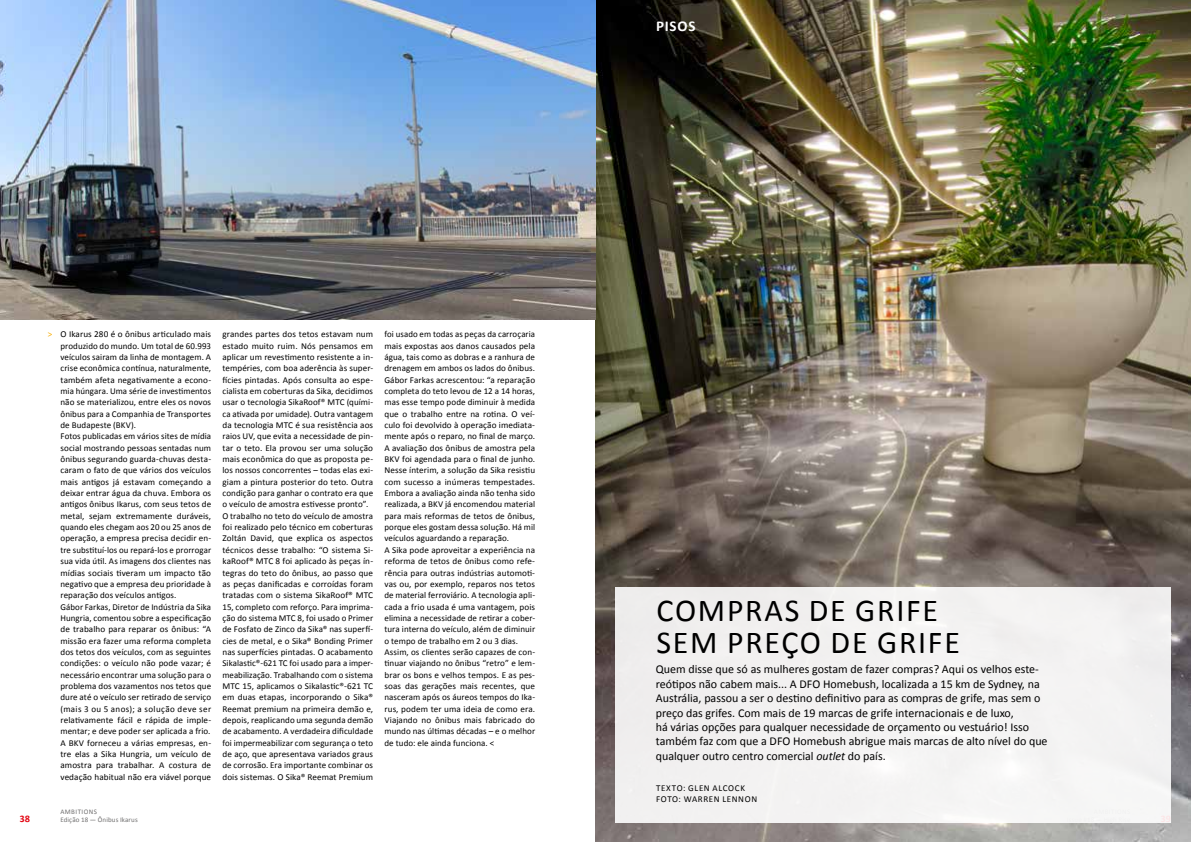
<style>
.page{position:relative;width:1191px;height:842px;background:#fff}
.page>*{position:absolute;margin:0;border:0;box-sizing:border-box;transform-origin:0 0}
.t1{font:32px/32px "Calibri";letter-spacing:.055em;color:#000}
.t2{font:700 15px "Calibri";letter-spacing:.055em;color:#fff}
.t3{font:12px/14.4px "Calibri";color:#000}
.t4{font:700 10px "Calibri";color:#e30613}
.t5{font:9px/11.3px "Calibri";letter-spacing:.005em;color:#000}
.t6{font:9px/11.3px "Calibri";letter-spacing:.07em;color:#000}
.t7{font:9px "Calibri";color:#f8ad00}
.t8{font:7px/8.4px "Calibri";letter-spacing:.02em;color:#706f6f}
.s1{font-style:italic}
</style>
<div class="page">
<img style="left:595px;top:0;width:596px;height:842px">
<img style="left:0;top:0;width:595px;height:320px">
<div style="left:615px;top:587px;width:556px;height:235px;background:#f3f2f2"></div>
<p class="t4" style="left:20px;top:812px;width:12px">38</p>
<p class="t7" style="left:48px;top:329px;width:6px">&gt;</p>
<p class="t5" style="left:60px;top:329px;width:152px">O Ikarus 280 é o ônibus articulado mais produzido do mundo. Um total de 60.993 veículos sairam da linha de montagem. A crise econômica contínua, naturalmente, também afeta negativamente a econo&shy;mia húngara. Uma série de investimentos não se materializou, entre eles os novos ônibus para a Companhia de Transportes de Budapeste (BKV).<br>Fotos publicadas em vários sites de mídia social mostrando pessoas sentadas num ônibus segurando guarda-chuvas desta&shy;caram o fato de que vários dos veículos mais antigos já estavam começando a deixar entrar água da chuva. Embora os antigos ônibus Ikarus, com seus tetos de metal, sejam extremamente duráveis, quando eles chegam aos 20 ou 25 anos de operação, a empresa precisa decidir en&shy;tre substituí-los ou repará-los e prorrogar sua vida útil. As imagens dos clientes nas mídias sociais tiveram um impacto tão negativo que a empresa deu prioridade à reparação dos veículos antigos.<br>Gábor Farkas, Diretor de Indústria da Sika Hungria, comentou sobre a especificação de trabalho para reparar os ônibus: “A missão era fazer uma reforma completa dos tetos dos veículos, com as seguintes condições: o veículo não pode vazar; é necessário encontrar uma solução para o problema dos vazamentos nos tetos que dure até o veículo ser retirado de serviço (mais 3 ou 5 anos); a solução deve ser relativamente fácil e rápida de imple&shy;mentar; e deve poder ser aplicada a frio.<br>A BKV forneceu a várias empresas, en&shy;tre elas a Sika Hungria, um veículo de amostra para trabalhar. A costura de vedação habitual não era viável porque</p>
<p class="t5" style="left:222px;top:329px;width:152px">grandes partes dos tetos estavam num estado muito ruim. Nós pensamos em aplicar um revestimento resistente a in&shy;tempéries, com boa aderência às super&shy;fícies pintadas. Após consulta ao espe&shy;cialista em coberturas da Sika, decidimos usar o tecnologia SikaRoof® MTC (quími&shy;ca ativada por umidade). Outra vantagem da tecnologia MTC é sua resistência aos raios UV, que evita a necessidade de pin&shy;tar o teto. Ela provou ser uma solução mais econômica do que as proposta pe&shy;los nossos concorrentes – todas elas exi&shy;giam a pintura posterior do teto. Outra condição para ganhar o contrato era que o veículo de amostra estivesse pronto”.<br>O trabalho no teto do veículo de amostra foi realizado pelo técnico em coberturas Zoltán David, que explica os aspectos técnicos desse trabalho: “O sistema Si&shy;kaRoof® MTC 8 foi aplicado às peças ín&shy;tegras do teto do ônibus, ao passo que as peças danificadas e corroídas foram tratadas com o sistema SikaRoof® MTC 15, completo com reforço. Para imprima&shy;ção do sistema MTC 8, foi usado o Primer de Fosfato de Zinco da Sika® nas superfí&shy;cies de metal, e o Sika® Bonding Primer nas superfícies pintadas. O acabamento Sikalastic®-621 TC foi usado para a imper&shy;meabilização. Trabalhando com o sistema MTC 15, aplicamos o Sikalastic®-621 TC em duas etapas, incorporando o Sika® Reemat premium na primeira demão e, depois, reaplicando uma segunda demão de acabamento. A verdadeira dificuldade foi impermeabilizar com segurança o teto de aço, que apresentava variados graus de corrosão. Era importante combinar os dois sistemas. O Sika® Reemat Premium</p>
<p class="t5" style="left:384px;top:329px;width:152px">foi usado em todas as peças da carroçaria mais expostas aos danos causados pela água, tais como as dobras e a ranhura de drenagem em ambos os lados do ônibus.<br>Gábor Farkas acrescentou: “a reparação completa do teto levou de 12 a 14 horas, mas esse tempo pode diminuir à medida que o trabalho entre na rotina. O veí&shy;culo foi devolvido à operação imediata&shy;mente após o reparo, no final de março.<br>A avaliação dos ônibus de amostra pela BKV foi agendada para o final de junho.<br>Nesse ínterim, a solução da Sika resistiu com sucesso a inúmeras tempestades.<br>Embora a avaliação ainda não tenha sido realizada, a BKV já encomendou material para mais reformas de tetos de ônibus, porque eles gostam dessa solução. Há mil veículos aguardando a reparação.<br>A Sika pode aproveitar a experiência na reforma de tetos de ônibus como refe&shy;rência para outras indústrias automoti&shy;vas ou, por exemplo, reparos nos tetos de material ferroviário. A tecnologia apli&shy;cada a frio usada é uma vantagem, pois elimina a necessidade de retirar a cober&shy;tura interna do veículo, além de diminuir o tempo de trabalho em 2 ou 3 dias.<br>Assim, os clientes serão capazes de con&shy;tinuar viajando no ônibus “retro” e lem&shy;brar os bons e velhos tempos. E as pes&shy;soas das gerações mais recentes, que nasceram após os áureos tempos do Ika&shy;rus, podem ter uma ideia de como era.<br>Viajando no ônibus mais fabricado do mundo nas últimas décadas – e o melhor de tudo: ele ainda funciona. &lt;</p>
<p class="t8" style="left:60px;top:807px;width:79px">AMBITIONS<br>Edição 18 — Ônibus Ikarus</p>
<h2 class="t2" style="left:656px;top:17px;width:41px">PISOS</h2>
<h1 class="t1" style="left:656px;top:594px;width:305px">COMPRAS DE GRIFE<br>SEM PREÇO DE GRIFE</h1>
<p class="t3" style="left:656px;top:662px;width:393px">Quem disse que só as mulheres gostam de fazer compras? Aqui os velhos este&shy;reótipos não cabem mais... A DFO Homebush, localizada a 15 km de Sydney, na Austrália, passou a ser o destino definitivo para as compras de grife, mas sem o preço das grifes. Com mais de 19 marcas de grife internacionais e de luxo,<br>há várias opções para qualquer necessidade de orçamento ou vestuário! Isso também faz com que a DFO Homebush abrigue mais marcas de alto nível do que qualquer outro centro comercial <span class="s1">outlet</span> do país.</p>
<p class="t6" style="left:656px;top:782px;width:103px">TEXTO: GLEN ALCOCK<br>FOTO: WARREN LENNON</p>
</div>
